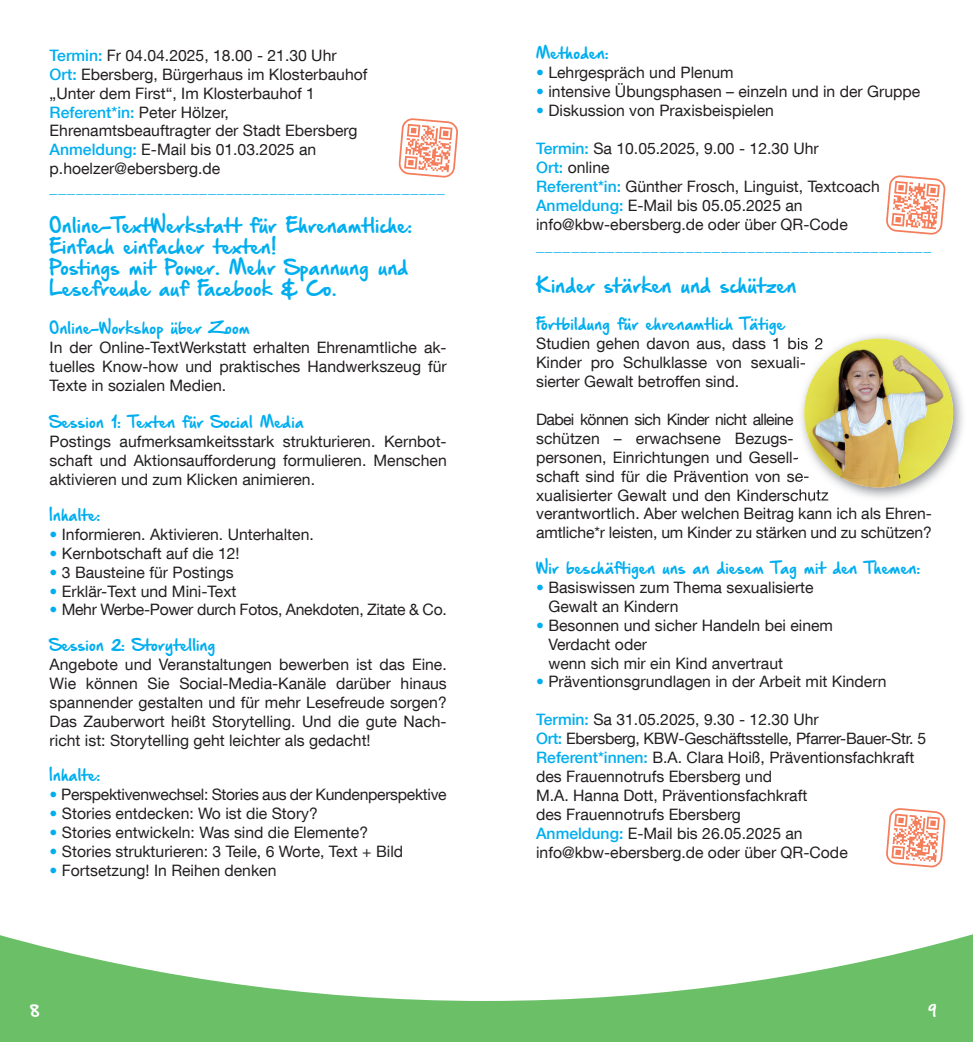
<style>
.page{position:relative;width:973px;height:1042px;background:#fff}
.page>*{position:absolute;margin:0;border:0;box-sizing:border-box;transform-origin:0 0}
.t1{font:17.5px/21px "Hand Of Sean Demo";color:#00aeef}
.t2{font:15.75px/18.9px "Helvetica Neue LT Com";color:#231f20}
.t3{font:15.75px "Helvetica Neue LT Com";letter-spacing:-.02em;color:#231f20}
.t4{font:15.75px "Helvetica Neue LT Com";color:#00aeef}
.t5{font:14px "Hand Of Sean Demo";color:#00aeef}
.t6{font:14px "Hand Of Sean Demo";color:#fff}
.s1{font-weight:500;color:#00aeef}
.s2{color:#00aeef}
</style>
<div class="page">
<svg style="left:0;top:934px;width:972px;height:108px;fill:#6bc067"></svg>
<svg style="left:398px;top:118px;width:60px;height:60px"></svg>
<svg style="left:886px;top:175px;width:60px;height:60px"></svg>
<svg style="left:886px;top:808px;width:60px;height:60px"></svg>
<img style="left:801px;top:335px;width:162px;height:166px">
<img style="left:797px;top:338px;width:26px;height:15px">
<img style="left:797px;top:357px;width:7px;height:14px">
<svg style="left:797px;top:451px;width:11px;height:31px"></svg>
<img style="left:797px;top:489px;width:31px;height:12px">
<img style="left:804px;top:339px;width:148px;height:148px;border-radius:74px">
<p class="t2" style="left:50px;top:45px;width:319px"><span class="s1">Termin:</span> Fr 04.04.2025, 18.00 - 21.30 Uhr <span class="s1">Ort:</span> Ebersberg, Bürgerhaus im Klosterbauhof „Unter dem First“, Im Klosterbauhof 1<br><span class="s1">Referent*in:</span> Peter Hölzer, Ehrenamtsbeauftragter der Stadt Ebersberg <span class="s1">Anmeldung:</span> E-Mail bis 01.03.2025 an p.hoelzer@ebersberg.de</p>
<p class="t4" style="left:50px;top:178px;width:396px">_____________________________________________</p>
<p class="t1" style="left:50px;top:217px;width:364px">Online-TextWerkstatt für Ehrenamtliche:<br>Einfach einfacher texten!<br>Postings mit Power. Mehr Spannung und Lesefreude auf Facebook &amp; Co.</p>
<p class="t5" style="left:50px;top:321px;width:202px">Online-Workshop über Zoom</p>
<p class="t2" style="left:50px;top:337px;width:398px;text-align:justify">In der Online-TextWerkstatt erhalten Ehrenamtliche ak&shy;tuelles Know-how und praktisches Handwerkszeug für Texte in sozialen Medien.</p>
<p class="t5" style="left:50px;top:415px;width:256px">Session 1: Texten für Social Media</p>
<p class="t2" style="left:50px;top:432px;width:398px;text-align:justify">Postings aufmerksamkeitsstark strukturieren. Kernbot&shy;schaft und Aktionsaufforderung formulieren. Menschen aktivieren und zum Klicken animieren.</p>
<p class="t5" style="left:50px;top:508px;width:52px">Inhalte:</p>
<p class="t2" style="left:50px;top:524px;width:266px"><span class="s2">•</span> Informieren. Aktivieren. Unterhalten.</p>
<p class="t2" style="left:50px;top:543px;width:191px"><span class="s2">•</span> Kernbotschaft auf die 12!</p>
<p class="t2" style="left:50px;top:562px;width:186px"><span class="s2">•</span> 3 Bausteine für Postings</p>
<p class="t2" style="left:50px;top:581px;width:188px"><span class="s2">•</span> Erklär-Text und Mini-Text</p>
<p class="t3" style="left:50px;top:600px;width:398px"><span class="s2">•</span> Mehr Werbe-Power durch Fotos, Anekdoten, Zitate &amp; Co.</p>
<p class="t5" style="left:50px;top:638px;width:167px">Session 2: Storytelling</p>
<p class="t2" style="left:50px;top:654px;width:398px;text-align:justify">Angebote und Veranstaltungen bewerben ist das Eine.<br>Wie können Sie Social-Media-Kanäle darüber hinaus spannender gestalten und für mehr Lesefreude sorgen?<br>Das Zauberwort heißt Storytelling. Und die gute Nach&shy;richt ist: Storytelling geht leichter als gedacht!</p>
<p class="t5" style="left:50px;top:768px;width:52px">Inhalte:</p>
<p class="t3" style="left:50px;top:785px;width:398px"><span class="s2">•</span> Perspektivenwechsel: Stories aus der Kundenperspektive</p>
<p class="t2" style="left:50px;top:804px;width:270px"><span class="s2">•</span> Stories entdecken: Wo ist die Story?</p>
<p class="t2" style="left:50px;top:822px;width:320px"><span class="s2">•</span> Stories entwickeln: Was sind die Elemente?</p>
<p class="t2" style="left:50px;top:841px;width:355px"><span class="s2">•</span> Stories strukturieren: 3 Teile, 6 Worte, Text + Bild</p>
<p class="t2" style="left:50px;top:860px;width:228px"><span class="s2">•</span> Fortsetzung! In Reihen denken</p>
<p class="t5" style="left:536px;top:46px;width:74px">Methoden:</p>
<p class="t2" style="left:536px;top:63px;width:199px"><span class="s2">•</span> Lehrgespräch und Plenum</p>
<p class="t2" style="left:536px;top:82px;width:385px"><span class="s2">•</span> intensive Übungsphasen – einzeln und in der Gruppe</p>
<p class="t2" style="left:536px;top:101px;width:239px"><span class="s2">•</span> Diskussion von Praxisbeispielen</p>
<p class="t2" style="left:536px;top:138px;width:345px"><span class="s1">Termin:</span> Sa 10.05.2025, 9.00 - 12.30 Uhr<br><span class="s1">Ort:</span> online<br><span class="s1">Referent*in:</span> Günther Frosch, Linguist, Textcoach <span class="s1">Anmeldung:</span> E-Mail bis 05.05.2025 an info@kbw-ebersberg.de oder über QR-Code</p>
<p class="t4" style="left:536px;top:235px;width:396px">_____________________________________________</p>
<p class="t1" style="left:536px;top:276px;width:262px">Kinder stärken und schützen</p>
<p class="t5" style="left:536px;top:317px;width:250px">Fortbildung für ehrenamtlich Tätige</p>
<p class="t2" style="left:536px;top:334px;width:289px">Studien gehen davon aus, dass 1 bis 2<br>Kinder pro Schulklasse von sexuali&shy;sierter Gewalt betroffen sind.</p>
<p class="t2" style="left:536px;top:409px;width:397px">Dabei können sich Kinder nicht alleine<br>schützen – erwachsene Bezugs-<br>personen, Einrichtungen und Gesell-<br>schaft sind für die Prävention von se-<br>xualisierter Gewalt und den Kinderschutz verantwortlich. Aber welchen Beitrag kann ich als Ehren&shy;amtliche*r leisten, um Kinder zu stärken und zu schützen?</p>
<p class="t5" style="left:536px;top:561px;width:385px">Wir beschäftigen uns an diesem Tag mit den Themen:</p>
<p class="t2" style="left:548px;top:577px;width:267px;text-indent:-12px"><span class="s2">•</span> Basiswissen zum Thema sexualisierte<br>Gewalt an Kindern</p>
<p class="t2" style="left:548px;top:615px;width:286px;text-indent:-12px"><span class="s2">•</span> Besonnen und sicher Handeln bei einem<br>Verdacht oder<br>wenn sich mir ein Kind anvertraut</p>
<p class="t2" style="left:536px;top:672px;width:352px"><span class="s2">•</span> Präventionsgrundlagen in der Arbeit mit Kindern</p>
<p class="t2" style="left:536px;top:710px;width:391px"><span class="s1">Termin:</span> Sa 31.05.2025, 9.30 - 12.30 Uhr<br><span class="s1">Ort:</span> Ebersberg, KBW-Geschäftsstelle, Pfarrer-Bauer-Str. 5<br><span class="s1">Referent*innen:</span> B.A. Clara Hoiß, Präventionsfachkraft des Frauennotrufs Ebersberg und<br>M.A. Hanna Dott, Präventionsfachkraft<br>des Frauennotrufs Ebersberg<br><span class="s1">Anmeldung:</span> E-Mail bis 26.05.2025 an info@kbw-ebersberg.de oder über QR-Code</p>
<p class="t6" style="left:30px;top:1004px;width:11px">8</p>
<p class="t6" style="left:928px;top:1004px;width:10px">9</p>
</div>
